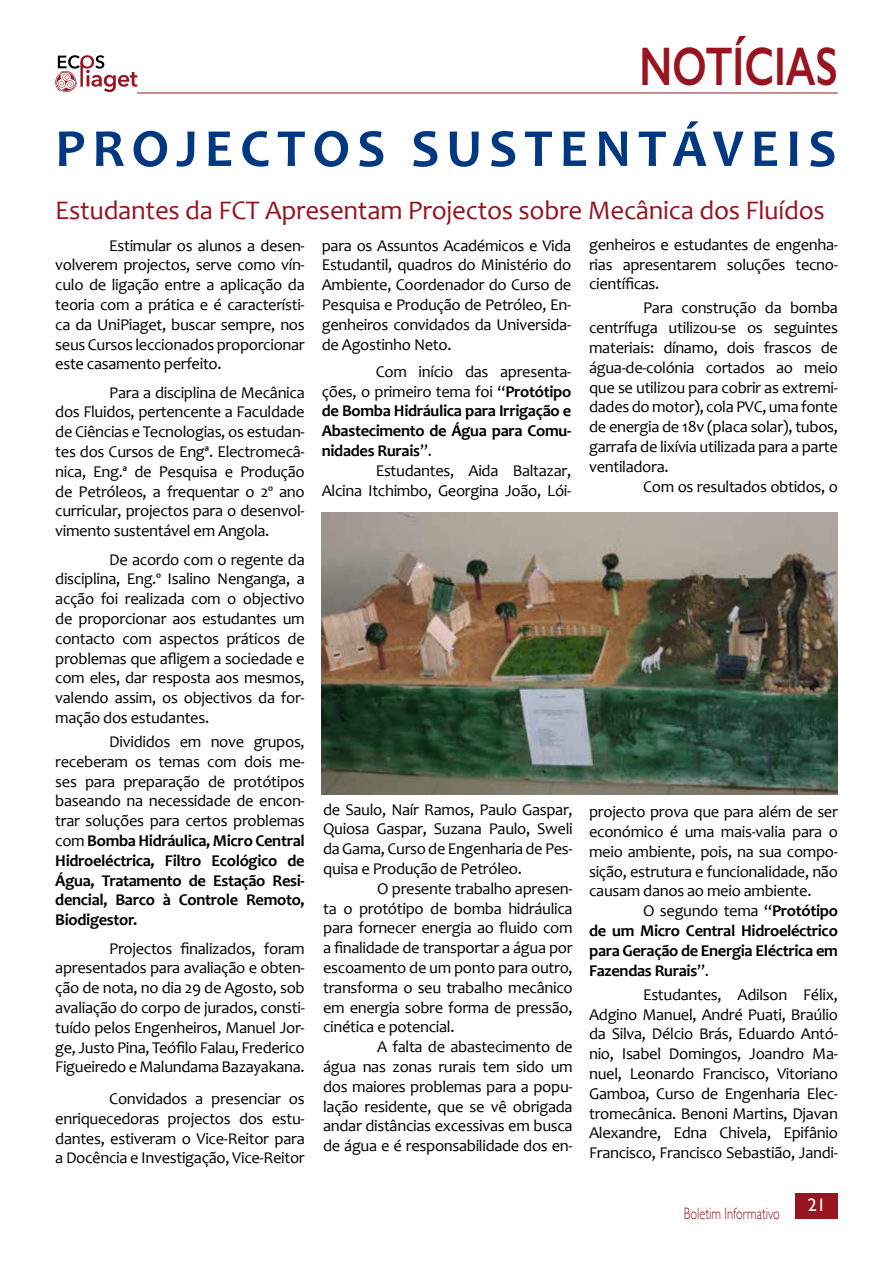
<style>
.page{position:relative;width:893px;height:1263px;background:#fff}
.page>*{position:absolute;margin:0;border:0;box-sizing:border-box;transform-origin:0 0}
.t1{font:600 54.6px "Gill Sans";color:#971420;scale:.75 1}
.t2{font:700 54px "Candara";letter-spacing:.13em;color:#003882}
.t3{font:27px "Candara";letter-spacing:-.01em;color:#971420}
.t4{font:18px "Gill Sans";color:#fff}
.t5{font:16.5px/19.8px "Candara";letter-spacing:-.02em;color:#000;text-align:justify}
.t6{font:700 16.5px/19.8px "Candara";letter-spacing:-.02em;color:#000;text-align:justify}
.t7{font:300 16.5px "Gill Sans";color:#971420;scale:.75 1}
.s1{font-weight:700}
.s2{font-weight:400}
</style>
<div class="page">
<div style="left:795px;top:1193px;width:43px;height:25px;background:#971420"></div>
<svg style="left:55px;top:55px;width:82px;height:37px"></svg>
<hr style="left:137px;top:93px;width:701px;height:1px;background:#971420">
<img style="left:322px;top:512px;width:516px;height:283px">
<h1 class="t1" style="left:639px;top:34px;width:266px">NOTÍCIAS</h1>
<h2 class="t2" style="left:55px;top:115px;width:783px">PROJECTOS SUSTENTÁVEIS</h2>
<h3 class="t3" style="left:55px;top:193px;width:771px">Estudantes da FCT Apresentam Projectos sobre Mecânica dos Fluídos</h3>
<p class="t5" style="left:55px;top:235px;width:251px;text-indent:54px">Estimular os alunos a desen&shy;volverem projectos, serve como vín&shy;culo de ligação entre a aplicação da teoria com a prática e é característi&shy;ca da UniPiaget, buscar sempre, nos seus Cursos leccionados proporcionar este casamento perfeito.</p>
<p class="t5" style="left:55px;top:382px;width:251px;text-indent:54px">Para a disciplina de Mecânica dos Fluidos, pertencente a Faculdade de Ciências e Tecnologias, os estudan&shy;tes dos Cursos de Engª. Electromecâ&shy;nica, Eng.ª de Pesquisa e Produção de Petróleos, a frequentar o 2º ano curricular, projectos para o desenvol&shy;vimento sustentável em Angola.</p>
<p class="t5" style="left:55px;top:549px;width:251px;text-indent:54px">De acordo com o regente da disciplina, Eng.º Isalino Nenganga, a acção foi realizada com o objectivo de proporcionar aos estudantes um contacto com aspectos práticos de problemas que afligem a sociedade e com eles, dar resposta aos mesmos, valendo assim, os objectivos da for&shy;mação dos estudantes.</p>
<p class="t5" style="left:55px;top:732px;width:251px;text-indent:54px">Divididos em nove grupos, receberam os temas com dois me&shy;ses para preparação de protótipos baseando na necessidade de encon&shy;trar soluções para certos problemas com <span class="s1">Bomba Hidráulica, Micro Central Hidroeléctrica, Filtro Ecológico de Água, Tratamento de Estação Resi&shy;dencial, Barco à Controle Remoto, Biodigestor.</span></p>
<p class="t5" style="left:55px;top:938px;width:251px;text-indent:54px">Projectos finalizados, foram apresentados para avaliação e obten&shy;ção de nota, no dia 29 de Agosto, sob avaliação do corpo de jurados, consti&shy;tuído pelos Engenheiros, Manuel Jor&shy;ge, Justo Pina, Teófilo Falau, Frederico Figueiredo e Malundama Bazayakana.</p>
<p class="t5" style="left:55px;top:1088px;width:251px;text-indent:54px">Convidados a presenciar os enriquecedoras projectos dos estu&shy;dantes, estiveram o Vice-Reitor para a Docência e Investigação, Vice-Reitor</p>
<p class="t5" style="left:589px;top:234px;width:250px">genheiros e estudantes de engenha&shy;rias apresentarem soluções tecno&shy;científicas.</p>
<p class="t5" style="left:589px;top:298px;width:250px;text-indent:54px">Para construção da bomba centrífuga utilizou-se os seguintes materiais: dínamo, dois frascos de água-de-colónia cortados ao meio que se utilizou para cobrir as extremi&shy;dades do motor), cola PVC, uma fonte de energia de 18v (placa solar), tubos, garrafa de lixívia utilizada para a parte ventiladora.</p>
<p class="t5" style="left:643px;top:476px;width:196px">Com os resultados obtidos, o</p>
<p class="t5" style="left:322px;top:235px;width:251px">para os Assuntos Académicos e Vida Estudantil, quadros do Ministério do Ambiente, Coordenador do Curso de Pesquisa e Produção de Petróleo, En&shy;genheiros convidados da Universida&shy;de Agostinho Neto.</p>
<p class="t6" style="left:322px;top:361px;width:251px;text-indent:54px"><span class="s2">Com início das apresenta&shy;ções, o primeiro tema foi “</span>Protótipo de Bomba Hidráulica para Irrigação e Abastecimento de Água para Comu&shy;nidades Rurais<span class="s2">”.</span></p>
<p class="t5" style="left:322px;top:460px;width:251px;text-align:right">Estudantes, Aida Baltazar,<br>Alcina Itchimbo, Georgina João, Lói-</p>
<p class="t5" style="left:323px;top:799px;width:251px">de Saulo, Naír Ramos, Paulo Gaspar, Quiosa Gaspar, Suzana Paulo, Sweli da Gama, Curso de Engenharia de Pes&shy;quisa e Produção de Petróleo.</p>
<p class="t5" style="left:323px;top:878px;width:251px;text-indent:54px">O presente trabalho apresen&shy;ta o protótipo de bomba hidráulica para fornecer energia ao fluido com a finalidade de transportar a água por escoamento de um ponto para outro, transforma o seu trabalho mecânico em energia sobre forma de pressão, cinética e potencial.</p>
<p class="t5" style="left:323px;top:1037px;width:251px;text-indent:54px">A falta de abastecimento de água nas zonas rurais tem sido um dos maiores problemas para a popu&shy;lação residente, que se vê obrigada andar distâncias excessivas em busca de água e é responsabilidade dos en-</p>
<p class="t5" style="left:589px;top:802px;width:250px">projecto prova que para além de ser económico é uma mais-valia para o meio ambiente, pois, na sua compo&shy;sição, estrutura e funcionalidade, não causam danos ao meio ambiente.</p>
<p class="t6" style="left:589px;top:901px;width:250px;text-indent:54px"><span class="s2">O segundo tema “</span>Protótipo de um Micro Central Hidroeléctrico para Geração de Energia Eléctrica em Fazendas Rurais<span class="s2">”.</span></p>
<p class="t5" style="left:589px;top:984px;width:250px;text-indent:54px">Estudantes, Adilson Félix, Adgino Manuel, André Puati, Braúlio da Silva, Délcio Brás, Eduardo Antó&shy;nio, Isabel Domingos, Joandro Ma&shy;nuel, Leonardo Francisco, Vitoriano Gamboa, Curso de Engenharia Elec&shy;tromecânica. Benoni Martins, Djavan Alexandre, Edna Chivela, Epifânio Francisco, Francisco Sebastião, Jandi-</p>
<p class="t7" style="left:684px;top:1201px;width:130px">Boletim Informativo</p>
<p class="t4" style="left:808px;top:1194px;width:19px">21</p>
</div>
